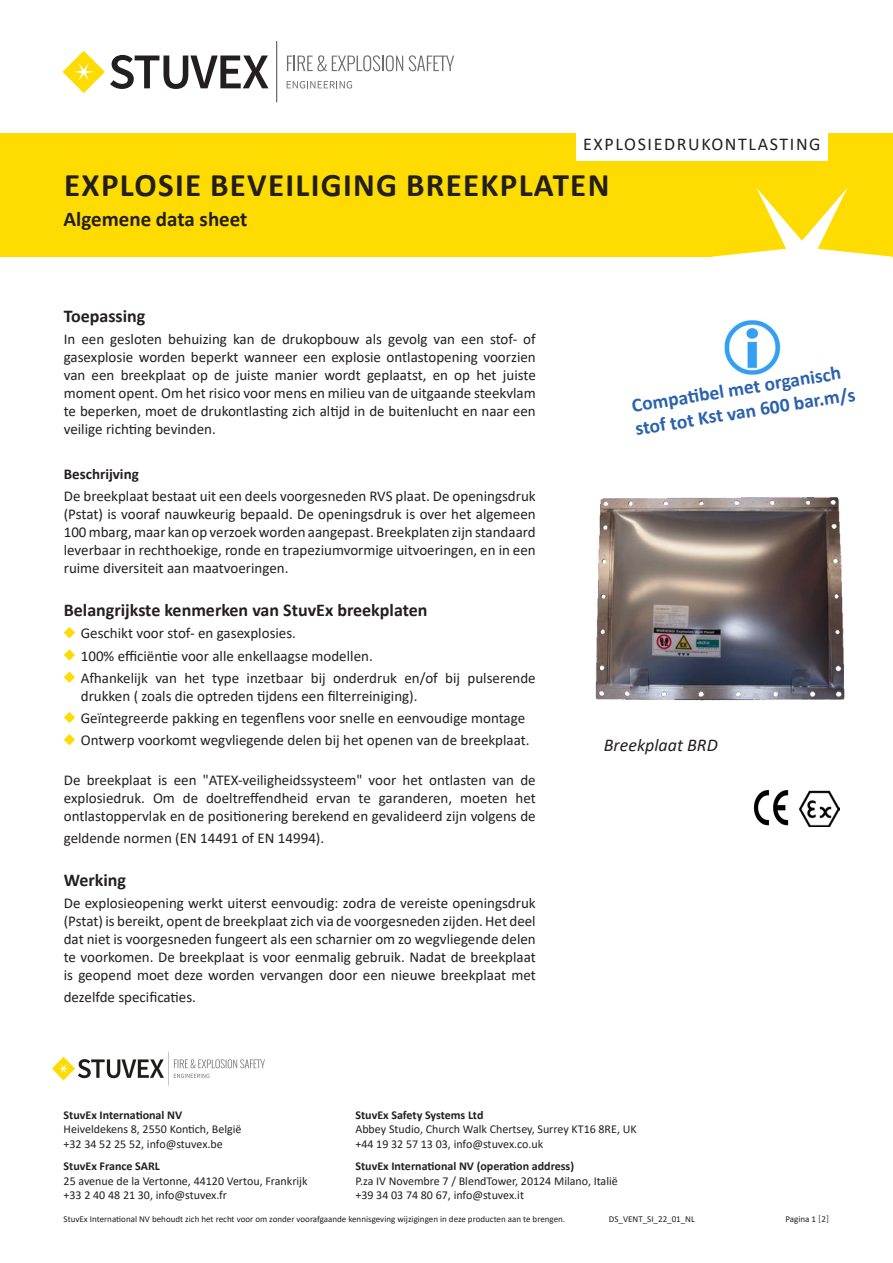
<style>
.page{position:relative;width:893px;height:1263px;background:#fff}
.page>*{position:absolute;margin:0;border:0;box-sizing:border-box;transform-origin:0 0}
.t1{font:700 33px "Calibri";letter-spacing:.04em;color:#231f20}
.t2{font:700 21px "Calibri";color:#231f20}
.t3{font:700 19.5px/23.4px "Calibri";color:#2b62ae}
.t4{font:700 18px "Calibri";color:#231f20}
.t5{font:18px "Calibri";letter-spacing:.09em;color:#231f20}
.t6{font:italic 18px "Calibri";color:#231f20}
.t7{font:15px/18px "Calibri";color:#231f20;text-align:justify}
.t8{font:700 15px "Calibri";color:#231f20}
.t9{font:12px/14.4px "Calibri";color:#231f20}
.t10{font:700 12px "Calibri";color:#231f20}
.t11{font:9px "Calibri";color:#231f20}
.s1{font-family:"Minion Pro"}
</style>
<div class="page">
<svg style="left:63px;top:51px;width:205px;height:42px"></svg>
<svg style="left:287px;top:55px;width:116px;height:16px"></svg>
<svg style="left:409px;top:55px;width:45px;height:16px"></svg>
<svg style="left:287px;top:81px;width:65px;height:8px"></svg>
<hr style="left:276px;top:41px;width:1px;height:61px;background:#6c6d70">
<div style="left:0;top:133px;width:893px;height:124px;background:#ffdc01"></div>
<svg style="left:711px;top:188px;width:182px;height:69px"></svg>
<div style="left:576px;top:133px;width:252px;height:28px;background:#fff"></div>
<img style="left:52px;top:1051px;width:213px;height:35px">
<svg style="left:64px;top:627px;width:11px;height:11px"></svg>
<svg style="left:64px;top:649px;width:11px;height:11px"></svg>
<svg style="left:64px;top:671px;width:11px;height:12px"></svg>
<svg style="left:64px;top:712px;width:11px;height:11px"></svg>
<svg style="left:64px;top:734px;width:11px;height:11px"></svg>
<img style="left:724px;top:320px;width:57px;height:55px">
<img style="left:595px;top:497px;width:250px;height:204px">
<img style="left:753px;top:790px;width:36px;height:36px">
<img style="left:799px;top:790px;width:40px;height:36px">
<p class="t5" style="left:583px;top:132px;width:239px">EXPLOSIEDRUKONTLASTING</p>
<h1 class="t1" style="left:64px;top:162px;width:547px">EXPLOSIE BEVEILIGING BREEKPLATEN</h1>
<h2 class="t2" style="left:64px;top:204px;width:185px">Algemene data sheet</h2>
<p class="t4" style="left:64px;top:303px;width:83px">Toepassing</p>
<p class="t7" style="left:64px;top:330px;width:473px">In een gesloten behuizing kan de drukopbouw als gevolg van een stof- of gasexplosie worden beperkt wanneer een explosie ontlastopening voorzien van een breekplaat op de juiste manier wordt geplaatst, en op het juiste moment opent. Om het risico voor mens en milieu van de uitgaande steekvlam te beperken, moet de drukontlasting zich altijd in de buitenlucht en naar een veilige richting bevinden.</p>
<p class="t8" style="left:64px;top:463px;width:77px">Beschrijving</p>
<p class="t7" style="left:64px;top:486px;width:473px">De breekplaat bestaat uit een deels voorgesneden RVS plaat. De openingsdruk (Pstat) is vooraf nauwkeurig bepaald. De openingsdruk is over het algemeen 100 mbarg, maar kan op verzoek worden aangepast. Breekplaten zijn standaard leverbaar in rechthoekige, ronde en trapeziumvormige uitvoeringen, en in een ruime diversiteit aan maatvoeringen.</p>
<p class="t4" style="left:64px;top:597px;width:365px">Belangrijkste kenmerken van StuvEx breekplaten</p>
<p class="t7" style="left:81px;top:622px;width:456px;line-height:22.2px;text-align:left">Geschikt voor stof- en gasexplosies.<br>100% efficiëntie voor alle enkellaagse modellen.<br>Afhankelijk van het type inzetbaar bij onderdruk en/of bij pulserende</p>
<p class="t7" style="left:81px;top:684px;width:450px;line-height:22.2px;text-align:left">drukken ( zoals die optreden tijdens een filterreiniging).<br>Geïntegreerde pakking en tegenflens voor snelle en eenvoudige montage<br>Ontwerp voorkomt wegvliegende delen bij het openen van de breekplaat.</p>
<p class="t7" style="left:64px;top:770px;width:473px">De breekplaat is een "ATEX-veiligheidssysteem" voor het ontlasten van de explosiedruk. Om de doeltreffendheid ervan te garanderen, moeten het ontlastoppervlak en de positionering berekend en gevalideerd zijn volgens de</p>
<p class="t7" style="left:64px;top:828px;width:262px">geldende normen (EN 14491 of EN 14994).</p>
<p class="t4" style="left:64px;top:867px;width:64px">Werking</p>
<p class="t7" style="left:64px;top:894px;width:473px">De explosieopening werkt uiterst eenvoudig: zodra de vereiste openingsdruk (Pstat) is bereikt, opent de breekplaat zich via de voorgesneden zijden. Het deel dat niet is voorgesneden fungeert als een scharnier om zo wegvliegende delen te voorkomen. De breekplaat is voor eenmalig gebruik. Nadat de breekplaat is geopend moet deze worden vervangen door een nieuwe breekplaat met</p>
<p class="t7" style="left:64px;top:987px;width:134px">dezelfde specificaties.</p>
<h3 class="t3" style="left:630px;top:394px;width:224px;rotate:-9deg">Compati bel met organisch stof tot Kst van 600 bar.m/s</h3>
<p class="t6" style="left:604px;top:733px;width:115px">Breekplaat BRD</p>
<p class="t10" style="left:64px;top:1106px;width:120px">StuvEx International NV</p>
<p class="t9" style="left:64px;top:1121px;width:180px">Heiveldekens 8, 2550 Kontich, België +32 34 52 25 52, info@stuvex.be</p>
<p class="t10" style="left:64px;top:1158px;width:98px">StuvEx France SARL</p>
<p class="t9" style="left:64px;top:1173px;width:246px">25 avenue de la Vertonne, 44120 Vertou, Frankrijk +33 2 40 48 21 30, info@stuvex.fr</p>
<p class="t10" style="left:355px;top:1106px;width:130px">StuvEx Safety Systems Ltd</p>
<p class="t9" style="left:355px;top:1121px;width:283px">Abbey Studio, Church Walk Chertsey, Surrey KT16 8RE, UK +44 19 32 57 13 03, info@stuvex.co.uk</p>
<p class="t10" style="left:355px;top:1158px;width:220px">StuvEx International NV (operation address)</p>
<p class="t9" style="left:355px;top:1173px;width:264px">P.za IV Novembre 7 / BlendTower, 20124 Milano, Italië +39 34 03 74 80 67, info@stuvex.it</p>
<p class="t11" style="left:64px;top:1213px;width:503px">StuvEx International NV behoudt zich het recht voor om zonder voorafgaande kennisgeving wijzigingen in deze producten aan te brengen.</p>
<p class="t11" style="left:609px;top:1213px;width:88px">DS_VENT_SI_22_01_NL</p>
<p class="t11" style="left:785px;top:1213px;width:45px">Pagina 1 <span class="s1">[</span>2<span class="s1">]</span></p>
</div>
